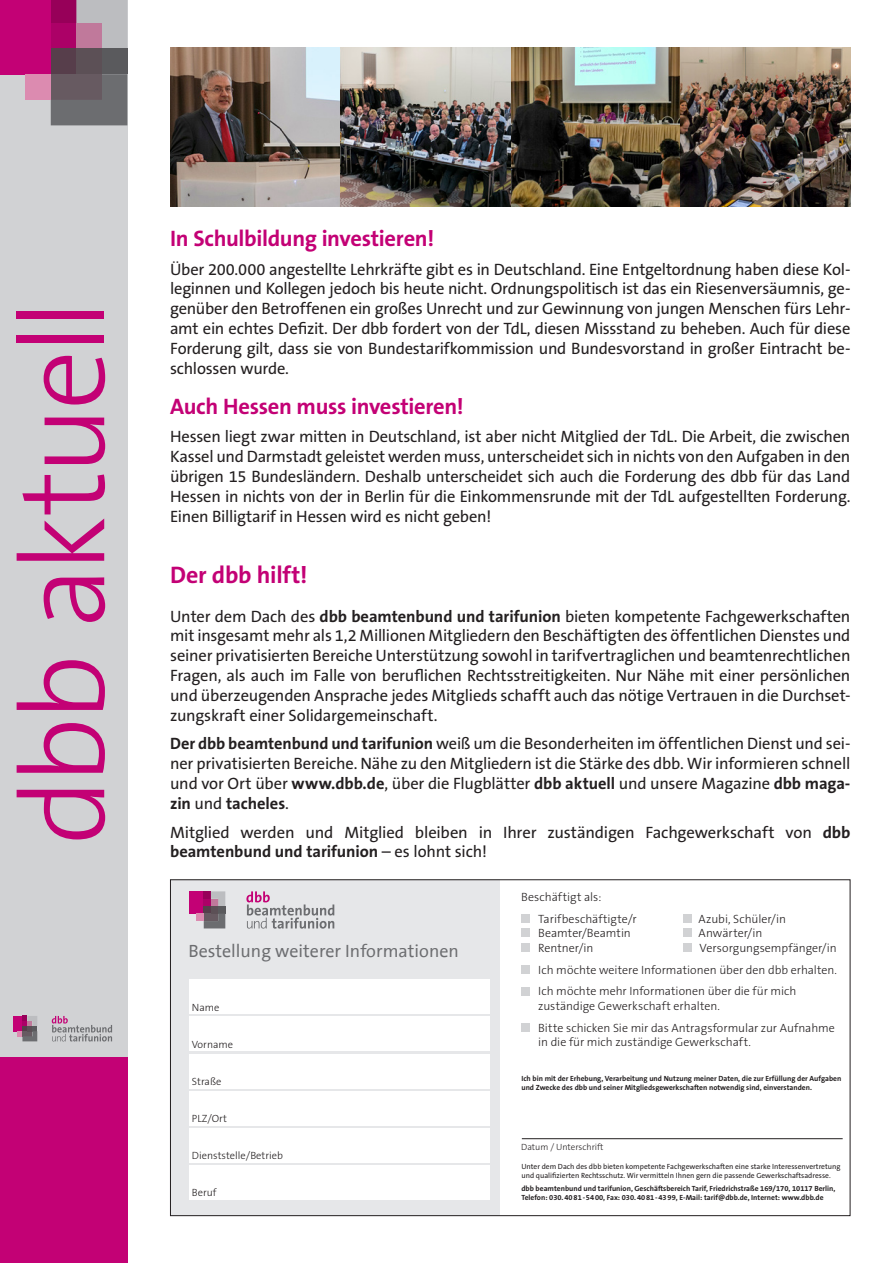
<style>
.page{position:relative;width:893px;height:1263px;background:#fff}
.page>*{position:absolute;margin:0;border:0;box-sizing:border-box;transform-origin:0 0}
.Seitenhead_80pt{font:300 120px "The Sans B3";letter-spacing:-.045em;color:#c30175}
.Zwischenüberschrift{font:700 24px "The Sans B7";letter-spacing:-.005em;color:#c30175}
.Zwischenüberschrift-2{font:700 22.5px "The Sans B7";letter-spacing:-.015em;color:#c30175}
.t1{font:18px "The Sans Office";color:#6c6d70}
.Fliesstext{font:16.5px/19.8px "The Sans B5 Plain";letter-spacing:-.01em;color:#231f20;text-align:justify}
.t2{font:300 12px "The Sans B3";color:#231f20}
.t3{font:300 10.5px "The Sans B3";color:#231f20}
.t4{font:300 9px "The Sans B3";color:#231f20}
.t5{font:700 7.5px/9px "The Sans B7";color:#231f20}
.t6{font:7.5px/9px "The Sans B5 Plain";color:#231f20}
.s1{font-family:"The Sans B7";font-weight:700}
</style>
<div class="page">
<div style="left:0;top:0;width:127px;height:1263px;background:#d1d2d4"></div>
<div style="left:0;top:0;width:51px;height:74px;background:#c30175"></div>
<div style="left:51px;top:0;width:25px;height:23px;background:#970059"></div>
<div style="left:51px;top:23px;width:25px;height:26px;background:#ac0167"></div>
<div style="left:51px;top:49px;width:25px;height:25px;background:#573e4b"></div>
<svg style="left:76px;top:0;width:51px;height:49px;background:#baa8b3"></svg>
<div style="left:76px;top:49px;width:26px;height:25px;background:#5c5056"></div>
<div style="left:102px;top:49px;width:25px;height:25px;background:#5a5a5d"></div>
<svg style="left:51px;top:74px;width:76px;height:51px;background:#6a666b"></svg>
<div style="left:25px;top:74px;width:26px;height:26px;background:#dc8bb0"></div>
<div style="left:0;top:1057px;width:127px;height:206px;background:#c30175"></div>
<svg style="left:52px;top:1016px;width:60px;height:25px"></svg>
<div style="left:13px;top:1016px;width:9px;height:15px;background:#c30175"></div>
<svg style="left:18px;top:1016px;width:19px;height:25px"></svg>
<div style="left:170px;top:879px;width:330px;height:337px;background:#e6e7e9"></div>
<div style="left:189px;top:980px;width:301px;height:34px;background:#fff"></div>
<div style="left:189px;top:1017px;width:301px;height:34px;background:#fff"></div>
<div style="left:189px;top:1054px;width:301px;height:34px;background:#fff"></div>
<div style="left:189px;top:1091px;width:301px;height:34px;background:#fff"></div>
<div style="left:189px;top:1128px;width:301px;height:34px;background:#fff"></div>
<div style="left:189px;top:1166px;width:301px;height:34px;background:#fff"></div>
<div style="left:521px;top:914px;width:9px;height:9px;background:#d1d2d4"></div>
<div style="left:683px;top:914px;width:9px;height:9px;background:#d1d2d4"></div>
<div style="left:521px;top:929px;width:9px;height:8px;background:#d1d2d4"></div>
<div style="left:683px;top:929px;width:9px;height:8px;background:#d1d2d4"></div>
<div style="left:521px;top:943px;width:9px;height:8px;background:#d1d2d4"></div>
<div style="left:683px;top:943px;width:9px;height:8px;background:#d1d2d4"></div>
<div style="left:521px;top:965px;width:9px;height:8px;background:#d1d2d4"></div>
<div style="left:521px;top:987px;width:9px;height:8px;background:#d1d2d4"></div>
<div style="left:521px;top:1023px;width:9px;height:9px;background:#d1d2d4"></div>
<hr style="left:522px;top:1138px;width:321px;height:1px;background:#231f20">
<svg style="left:246px;top:891px;width:88px;height:38px"></svg>
<div style="left:189px;top:891px;width:15px;height:23px;background:#c30175"></div>
<div style="left:204px;top:891px;width:7px;height:8px;background:#970059"></div>
<div style="left:204px;top:899px;width:7px;height:7px;background:#ac0167"></div>
<div style="left:204px;top:906px;width:7px;height:8px;background:#573e4b"></div>
<svg style="left:211px;top:891px;width:14px;height:15px"></svg>
<div style="left:211px;top:906px;width:7px;height:8px;background:#5c5056"></div>
<div style="left:218px;top:906px;width:7px;height:8px;background:#5a5a5d"></div>
<svg style="left:204px;top:914px;width:21px;height:14px"></svg>
<div style="left:197px;top:914px;width:7px;height:7px;background:#dc8bb0"></div>
<img style="left:170px;top:48px;width:170px;height:158px">
<img style="left:510px;top:48px;width:170px;height:158px">
<img style="left:340px;top:48px;width:170px;height:158px">
<img style="left:680px;top:48px;width:170px;height:158px">
<p class="Seitenhead_80pt" style="left:-1px;top:845px;width:547px;rotate:-90deg">dbb aktuell</p>
<p class="Zwischenüberschrift-2" style="left:170px;top:226px;width:266px">In Schulbildung investieren!</p>
<p class="Fliesstext" style="left:170px;top:260px;width:682px">Über 200.000 angestellte Lehrkräfte gibt es in Deutschland. Eine Entgeltordnung haben diese Kol&shy;leginnen und Kollegen jedoch bis heute nicht. Ordnungspolitisch ist das ein Riesenversäumnis, ge&shy;genüber den Betroffenen ein großes Unrecht und zur Gewinnung von jungen Menschen fürs Lehr&shy;amt ein echtes Defizit. Der dbb fordert von der TdL, diesen Missstand zu beheben. Auch für diese Forderung gilt, dass sie von Bundestarifkommission und Bundesvorstand in großer Eintracht be&shy;schlossen wurde.</p>
<p class="Zwischenüberschrift-2" style="left:170px;top:394px;width:295px">Auch Hessen muss investieren!</p>
<p class="Fliesstext" style="left:170px;top:427px;width:682px">Hessen liegt zwar mitten in Deutschland, ist aber nicht Mitglied der TdL. Die Arbeit, die zwischen Kassel und Darmstadt geleistet werden muss, unterscheidet sich in nichts von den Aufgaben in den übrigen 15 Bundesländern. Deshalb unterscheidet sich auch die Forderung des dbb für das Land Hessen in nichts von der in Berlin für die Einkommensrunde mit der TdL aufgestellten Forderung.<br>Einen Billigtarif in Hessen wird es nicht geben!</p>
<p class="Zwischenüberschrift" style="left:170px;top:562px;width:139px">Der dbb hilft!</p>
<p class="Fliesstext" style="left:170px;top:606px;width:682px">Unter dem Dach des <span class="s1">dbb beamtenbund und tarifunion</span> bieten kompetente Fachgewerkschaften mit insgesamt mehr als 1,2 Millionen Mitgliedern den Beschäftigten des öffentlichen Dienstes und seiner privatisierten Bereiche Unterstützung sowohl in tarifvertraglichen und beamtenrechtlichen Fragen, als auch im Falle von beruflichen Rechtsstreitigkeiten. Nur Nähe mit einer persönlichen und überzeugenden Ansprache jedes Mitglieds schafft auch das nötige Vertrauen in die Durchset&shy;zungskraft einer Solidargemeinschaft.</p>
<p class="Fliesstext" style="left:170px;top:734px;width:682px"><span class="s1">Der dbb beamtenbund und tarifunion</span> weiß um die Besonderheiten im öffentlichen Dienst und sei&shy;ner privatisierten Bereiche. Nähe zu den Mitgliedern ist die Stärke des dbb. Wir informieren schnell und vor Ort über <span class="s1">www.dbb.de</span>, über die Flugblätter <span class="s1">dbb aktuell</span> und unsere Magazine <span class="s1">dbb maga&shy;zin</span> und <span class="s1">tacheles</span>.</p>
<p class="Fliesstext" style="left:170px;top:822px;width:682px">Mitglied werden und Mitglied bleiben in Ihrer zuständigen Fachgewerkschaft von <span class="s1">dbb beamtenbund und tarifunion</span> – es lohnt sich!</p>
<p class="t1" style="left:188px;top:942px;width:272px">Bestellung weiterer Informationen</p>
<p class="t3" style="left:192px;top:1002px;width:29px">Name</p>
<p class="t3" style="left:192px;top:1039px;width:43px">Vorname</p>
<p class="t3" style="left:192px;top:1076px;width:31px">Straße</p>
<p class="t3" style="left:192px;top:1113px;width:36px">PLZ/Ort</p>
<p class="t3" style="left:192px;top:1150px;width:93px">Dienststelle/Betrieb</p>
<p class="t3" style="left:192px;top:1187px;width:26px">Beruf</p>
<p class="t2" style="left:521px;top:890px;width:82px">Beschäftigt als:</p>
<p class="t2" style="left:538px;top:912px;width:100px">Tarifbeschäftigte/r</p>
<p class="t2" style="left:699px;top:912px;width:89px">Azubi, Schüler/in</p>
<p class="t2" style="left:538px;top:927px;width:94px">Beamter/Beamtin</p>
<p class="t2" style="left:699px;top:927px;width:65px">Anwärter/in</p>
<p class="t2" style="left:538px;top:941px;width:57px">Rentner/in</p>
<p class="t2" style="left:700px;top:941px;width:139px">Versorgungsempfänger/in</p>
<p class="t2" style="left:538px;top:963px;width:300px">Ich möchte weitere Informationen über den dbb erhalten.</p>
<p class="t2" style="left:538px;top:985px;width:260px">Ich möchte mehr Informationen über die für mich</p>
<p class="t2" style="left:538px;top:999px;width:183px">zuständige Gewerkschaft erhalten.</p>
<p class="t2" style="left:538px;top:1021px;width:298px">Bitte schicken Sie mir das Antragsformular zur Aufnahme</p>
<p class="t2" style="left:538px;top:1035px;width:214px">in die für mich zuständige Gewerkschaft.</p>
<p class="t5" style="left:521px;top:1074px;width:321px">Ich bin mit der Erhebung, Verarbeitung und Nutzung meiner Daten, die zur Erfüllung der Aufgaben und Zwecke des dbb und seiner Mitgliedsgewerkschaften notwendig sind, einverstanden.</p>
<p class="t4" style="left:521px;top:1142px;width:84px">Datum / Unterschrift</p>
<p class="t6" style="left:521px;top:1162px;width:321px">Unter dem Dach des dbb bieten kompetente Fachgewerkschaften eine starke Interessenvertretung und qualifizierten Rechtsschutz. Wir vermitteln Ihnen gern die passende Gewerkschaftsadresse.</p>
<p class="t5" style="left:521px;top:1184px;width:315px">dbb beamtenbund und tarifunion, Geschäftsbereich Tarif, Friedrichstraße 169/170, 10117 Berlin,</p>
<p class="t5" style="left:521px;top:1193px;width:304px">Telefon: 030. 40 81 - 54 00, Fax: 030. 40 81 - 43 99, E-Mail: tarif@dbb.de, Internet: www.dbb.de</p>
</div>
